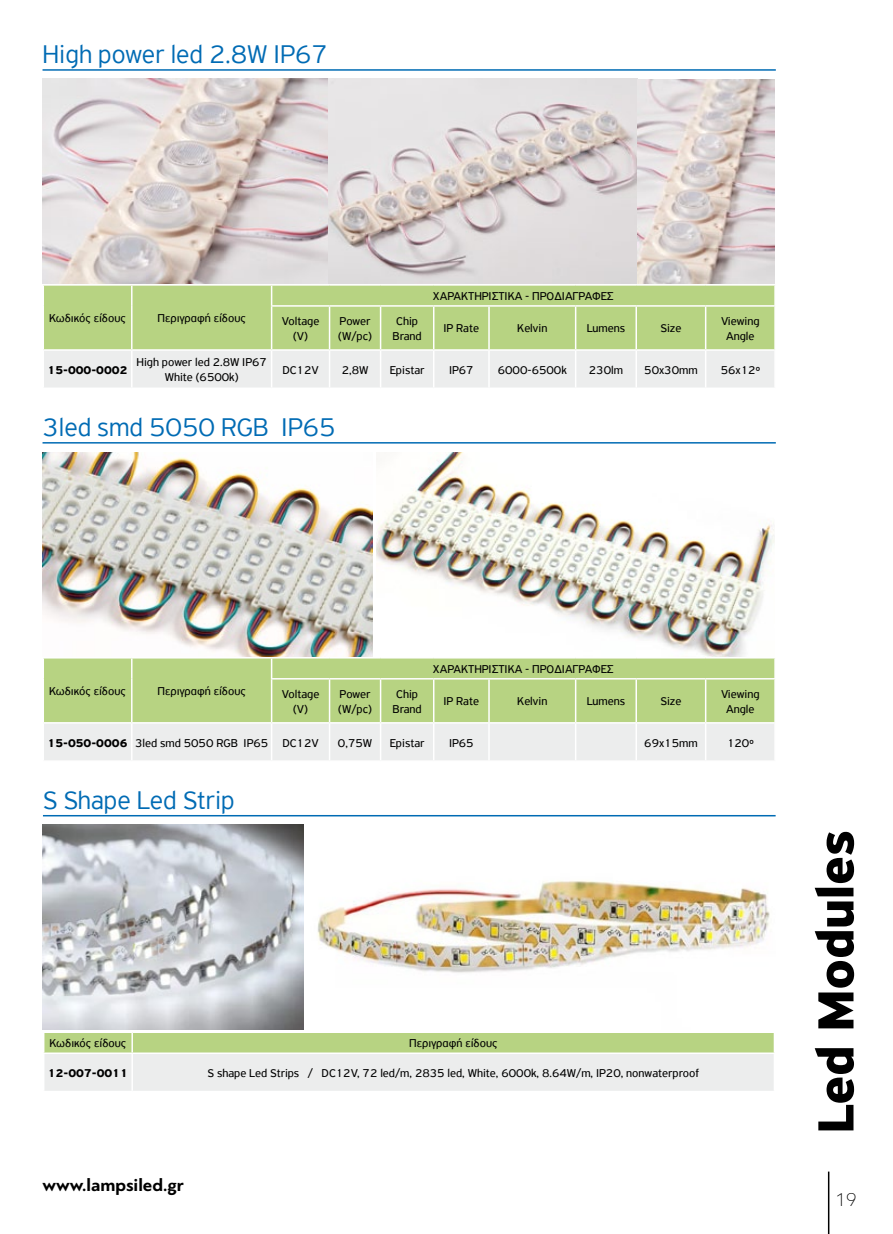
<style>
.page{position:relative;width:893px;height:1234px;background:#fff}
.page>*{position:absolute;margin:0;border:0;box-sizing:border-box;transform-origin:0 0}
.t1{font:700 54px "PF Highway Sans Pro";letter-spacing:-.01em;color:#000}
.t2{font:300 27px "PF Highway Sans Pro";color:#006bb4}
.t3{font:100 19.5px "PF Bague Sans Pro";color:#000}
.t4{font:700 18.15px "PF Bague Sans Pro";color:#000}
.t5{font:12px/14.4px "PF Highway Sans Pro";color:#000;text-align:center}
.t6{font:700 12px "PF Highway Sans Pro";color:#000}
.s1{font-weight:700}
</style>
<div class="page">
<hr style="left:828px;top:1171px;width:1px;height:62px;background:#000">
<svg style="left:44px;top:1032px;width:730px;height:58px;background:#dbe5ca"></svg>
<hr style="left:43px;top:1052px;width:89px;height:1px;background:#fff">
<hr style="left:132px;top:1052px;width:643px;height:1px;background:#fff">
<hr style="left:131px;top:1053px;width:2px;height:37px;background:#fff">
<hr style="left:43px;top:814px;width:733px;height:2px;background:#006bb4">
<img style="left:303px;top:828px;width:467px;height:201px">
<img style="left:43px;top:824px;width:260px;height:205px">
<div style="left:44px;top:285px;width:730px;height:64px;background:#b7d382"></div>
<div style="left:44px;top:351px;width:730px;height:36px;background:#eceded"></div>
<hr style="left:131px;top:285px;width:2px;height:21px;background:#fff">
<hr style="left:131px;top:306px;width:2px;height:43px;background:#fff">
<svg style="left:271px;top:285px;width:1px;height:20px"></svg>
<hr style="left:271px;top:305px;width:59px;height:1px;background:#fff">
<hr style="left:271px;top:306px;width:1px;height:43px;background:#fff">
<hr style="left:330px;top:305px;width:51px;height:1px;background:#fff">
<hr style="left:329px;top:306px;width:1px;height:43px;background:#fff">
<hr style="left:381px;top:305px;width:53px;height:1px;background:#fff">
<hr style="left:380px;top:306px;width:1px;height:43px;background:#fff">
<hr style="left:434px;top:305px;width:55px;height:1px;background:#fff">
<hr style="left:433px;top:306px;width:1px;height:43px;background:#fff">
<hr style="left:489px;top:305px;width:87px;height:1px;background:#fff">
<hr style="left:488px;top:306px;width:2px;height:43px;background:#fff">
<hr style="left:576px;top:305px;width:60px;height:1px;background:#fff">
<hr style="left:575px;top:306px;width:1px;height:43px;background:#fff">
<hr style="left:636px;top:305px;width:70px;height:1px;background:#fff">
<hr style="left:635px;top:306px;width:2px;height:43px;background:#fff">
<hr style="left:706px;top:305px;width:70px;height:1px;background:#fff">
<hr style="left:705px;top:306px;width:1px;height:43px;background:#fff">
<hr style="left:131px;top:350px;width:2px;height:37px;background:#fff">
<hr style="left:271px;top:350px;width:1px;height:37px;background:#fff">
<hr style="left:329px;top:350px;width:1px;height:37px;background:#fff">
<hr style="left:380px;top:350px;width:1px;height:37px;background:#fff">
<hr style="left:433px;top:350px;width:1px;height:37px;background:#fff">
<hr style="left:488px;top:350px;width:2px;height:37px;background:#fff">
<hr style="left:575px;top:350px;width:1px;height:37px;background:#fff">
<hr style="left:635px;top:350px;width:2px;height:37px;background:#fff">
<hr style="left:705px;top:350px;width:1px;height:37px;background:#fff">
<hr style="left:43px;top:69px;width:733px;height:2px;background:#006bb4">
<img style="left:43px;top:79px;width:286px;height:205px">
<img style="left:329px;top:79px;width:446px;height:205px">
<div style="left:44px;top:658px;width:730px;height:64px;background:#b7d382"></div>
<div style="left:44px;top:724px;width:730px;height:36px;background:#eceded"></div>
<hr style="left:131px;top:658px;width:2px;height:20px;background:#fff">
<hr style="left:131px;top:678px;width:2px;height:44px;background:#fff">
<svg style="left:271px;top:658px;width:1px;height:20px"></svg>
<hr style="left:271px;top:678px;width:59px;height:1px;background:#fff">
<hr style="left:271px;top:679px;width:1px;height:43px;background:#fff">
<hr style="left:330px;top:678px;width:51px;height:1px;background:#fff">
<hr style="left:329px;top:679px;width:1px;height:43px;background:#fff">
<hr style="left:381px;top:678px;width:53px;height:1px;background:#fff">
<hr style="left:380px;top:679px;width:1px;height:43px;background:#fff">
<hr style="left:434px;top:678px;width:55px;height:1px;background:#fff">
<hr style="left:433px;top:679px;width:1px;height:43px;background:#fff">
<hr style="left:489px;top:678px;width:87px;height:1px;background:#fff">
<hr style="left:488px;top:679px;width:2px;height:43px;background:#fff">
<hr style="left:576px;top:678px;width:60px;height:1px;background:#fff">
<hr style="left:575px;top:679px;width:1px;height:43px;background:#fff">
<hr style="left:636px;top:678px;width:70px;height:1px;background:#fff">
<hr style="left:635px;top:679px;width:2px;height:43px;background:#fff">
<hr style="left:706px;top:678px;width:70px;height:1px;background:#fff">
<hr style="left:705px;top:679px;width:1px;height:43px;background:#fff">
<hr style="left:131px;top:723px;width:2px;height:37px;background:#fff">
<hr style="left:271px;top:723px;width:1px;height:37px;background:#fff">
<hr style="left:329px;top:723px;width:1px;height:37px;background:#fff">
<hr style="left:380px;top:723px;width:1px;height:37px;background:#fff">
<hr style="left:433px;top:723px;width:1px;height:37px;background:#fff">
<hr style="left:488px;top:723px;width:2px;height:37px;background:#fff">
<hr style="left:575px;top:723px;width:1px;height:37px;background:#fff">
<hr style="left:635px;top:723px;width:2px;height:37px;background:#fff">
<hr style="left:705px;top:723px;width:1px;height:37px;background:#fff">
<hr style="left:43px;top:442px;width:733px;height:1px;background:#006bb4">
<img style="left:377px;top:452px;width:398px;height:204px">
<img style="left:43px;top:452px;width:329px;height:204px">
<h2 class="t2" style="left:43px;top:38px;width:287px">High power led 2.8W ΙΡ67</h2>
<p class="t5" style="left:433px;top:289px;width:182px">ΧΑΡΑΚΤΗΡΙΣΤΙΚΑ - ΠΡΟΔΙΑΓΡΑΦΕΣ</p>
<p class="t5" style="left:49px;top:311px;width:78px">Κωδικός είδους</p>
<p class="t5" style="left:158px;top:311px;width:90px">Περιγραφή είδους</p>
<p class="t5" style="left:282px;top:314px;width:39px">Voltage (V)</p>
<p class="t5" style="left:338px;top:314px;width:35px;text-align:left">Power (W/pc)</p>
<p class="t5" style="left:393px;top:314px;width:31px">Chip<br>Brand</p>
<p class="t5" style="left:444px;top:321px;width:37px">IP Rate</p>
<p class="t5" style="left:517px;top:321px;width:32px">Kelvin</p>
<p class="t5" style="left:587px;top:321px;width:40px">Lumens</p>
<p class="t5" style="left:660px;top:321px;width:22px">Size</p>
<p class="t5" style="left:721px;top:314px;width:40px">Viewing<br>Angle</p>
<p class="t6" style="left:48px;top:362px;width:81px">15-000-0002</p>
<p class="t5" style="left:136px;top:355px;width:132px">High power led 2.8W ΙΡ67<br>White (6500k)</p>
<p class="t5" style="left:282px;top:362px;width:38px">DC12V</p>
<p class="t5" style="left:342px;top:362px;width:28px">2,8W</p>
<p class="t5" style="left:390px;top:362px;width:36px">Epistar</p>
<p class="t5" style="left:449px;top:362px;width:26px">IP67</p>
<p class="t5" style="left:498px;top:362px;width:71px">6000-6500k</p>
<p class="t5" style="left:589px;top:362px;width:36px">230lm</p>
<p class="t5" style="left:644px;top:362px;width:55px">50x30mm</p>
<p class="t5" style="left:721px;top:362px;width:41px">56x12º</p>
<h2 class="t2" style="left:43px;top:411px;width:295px">3led smd 5050 RGB IP65</h2>
<p class="t5" style="left:433px;top:661px;width:182px">ΧΑΡΑΚΤΗΡΙΣΤΙΚΑ - ΠΡΟΔΙΑΓΡΑΦΕΣ</p>
<p class="t5" style="left:49px;top:683px;width:78px">Κωδικός είδους</p>
<p class="t5" style="left:158px;top:683px;width:90px">Περιγραφή είδους</p>
<p class="t5" style="left:282px;top:686px;width:39px">Voltage (V)</p>
<p class="t5" style="left:338px;top:686px;width:35px;text-align:left">Power (W/pc)</p>
<p class="t5" style="left:393px;top:686px;width:31px">Chip<br>Brand</p>
<p class="t5" style="left:444px;top:694px;width:37px">IP Rate</p>
<p class="t5" style="left:517px;top:694px;width:32px">Kelvin</p>
<p class="t5" style="left:587px;top:694px;width:40px">Lumens</p>
<p class="t5" style="left:660px;top:694px;width:22px">Size</p>
<p class="t5" style="left:721px;top:686px;width:40px">Viewing<br>Angle</p>
<p class="t5" style="left:48px;top:735px;width:273px"><span class="s1">15-050-0006</span> 3led smd 5050 RGB IP65 DC12V</p>
<p class="t5" style="left:338px;top:735px;width:36px">0,75W</p>
<p class="t5" style="left:390px;top:735px;width:36px">Epistar</p>
<p class="t5" style="left:449px;top:735px;width:26px">IP65</p>
<p class="t5" style="left:644px;top:735px;width:55px">69x15mm</p>
<p class="t5" style="left:727px;top:735px;width:28px">120º</p>
<h2 class="t2" style="left:43px;top:783px;width:193px">S Shape Led Strip</h2>
<p class="t5" style="left:50px;top:1035px;width:78px">Κωδικός είδους</p>
<p class="t5" style="left:409px;top:1035px;width:90px">Περιγραφή είδους</p>
<p class="t6" style="left:48px;top:1065px;width:81px">12-007-0011</p>
<p class="t5" style="left:208px;top:1065px;width:493px">S shape Led Strips / DC12V, 72 led/m, 2835 led, White, 6000k, 8.64W/m, IP20, nonwaterproof</p>
<h3 class="t4" style="left:43px;top:1173px;width:143px">www.lampsiled.gr</h3>
<h1 class="t1" style="left:804px;top:1133px;width:305px;rotate:-90deg">Led Modules</h1>
<h3 class="t3" style="left:836px;top:1188px;width:23px">19</h3>
</div>
